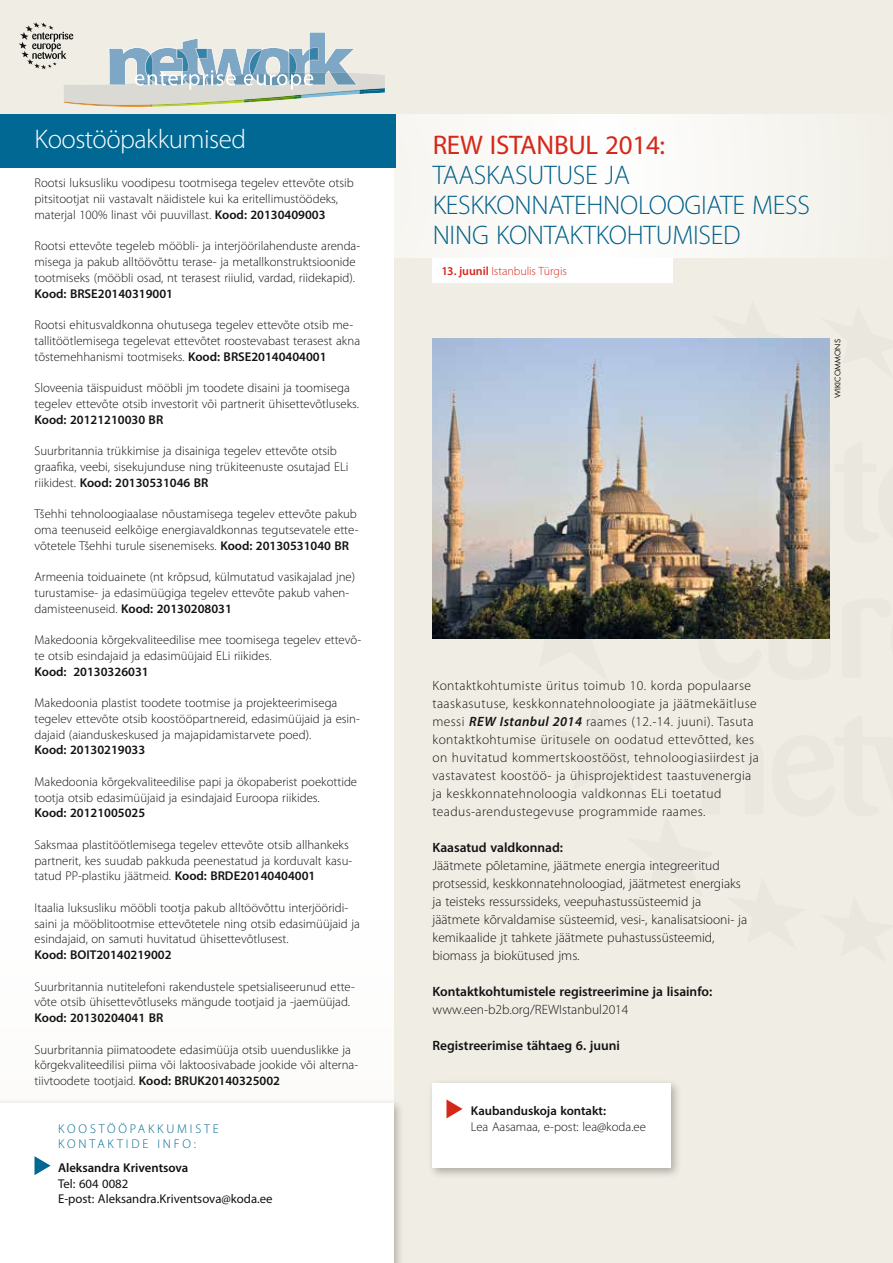
<style>
.page{position:relative;width:893px;height:1263px;background:#efede4}
.page>*{position:absolute;margin:0;border:0;box-sizing:border-box;transform-origin:0 0}
.t1{font:300 27px "Myriad Pro";letter-spacing:-.01em;color:#005f89}
.t2{font:300 27px "Myriad Pro";letter-spacing:-.015em;color:#fff}
.t3{font:27px "Myriad Pro";letter-spacing:-.01em;color:#d6281a}
.t4{font:300 13.5px/18px "Myriad Pro";letter-spacing:.03em;color:#111212}
.t5{font:300 13.5px/18px "Myriad Pro";color:#111212}
.t6{font:600 13.5px "Myriad Pro";color:#111212}
.t7{font:300 12.75px/15.8px "Myriad Pro";color:#111212}
.t8{font:600 12.75px "Myriad Pro";color:#111212}
.t9{font:12.75px/15.8px "Myriad Pro";color:#111212}
.t10{font:300 12.75px/15.8px "Myriad Pro";letter-spacing:.22em;color:#006892}
.t11{font:300 12px "Myriad Pro";letter-spacing:-.015em;color:#d6281a}
.t12{font:7.5px "Futura Std";letter-spacing:.01em;color:#111212}
.s1{font-weight:600}
.s2{font-weight:600;font-style:italic}
</style>
<div class="page">
<div style="left:296px;top:114px;width:597px;height:144px;background:#f9f8f5"></div>
<div style="left:432px;top:258px;width:241px;height:25px;background:#fff"></div>
<div style="left:427px;top:1078px;width:255px;height:101px;background:#111212;opacity:.3"></div>
<div style="left:432px;top:1083px;width:239px;height:85px;background:#fff"></div>
<img style="left:432px;top:338px;width:397px;height:300px">
<div style="left:0;top:162px;width:393px;height:965px;background:#fff"></div>
<div style="left:0;top:1098px;width:404px;height:165px;background:#111212;opacity:.3"></div>
<div style="left:0;top:1103px;width:393px;height:160px;background:#fff"></div>
<svg style="left:35px;top:1156px;width:16px;height:19px"></svg>
<svg style="left:19px;top:22px;width:366px;height:85px"></svg>
<div style="left:0;top:114px;width:395px;height:54px;background:#006892"></div>
<svg style="left:446px;top:1099px;width:17px;height:19px"></svg>
<h1 class="t2" style="left:35px;top:123px;width:213px">Koostööpakkumised</h1>
<p class="t7" style="left:35px;top:175px;width:321px">Rootsi luksusliku voodipesu tootmisega tegelev ettevõte otsib pitsitootjat nii vastavalt näidistele kui ka eritellimustöödeks, materjal 100% linast või puuvillast. <span class="s1">Kood: 20130409003</span></p>
<p class="t7" style="left:35px;top:238px;width:327px">Rootsi ettevõte tegeleb mööbli- ja interjöörilahenduste arenda&shy;misega ja pakub alltöövõttu terase- ja metallkonstruktsioonide tootmiseks (mööbli osad, nt terasest riiulid, vardad, riidekapid).</p>
<p class="t8" style="left:35px;top:285px;width:140px">Kood: BRSE20140319001</p>
<p class="t7" style="left:35px;top:317px;width:327px">Rootsi ehitusvaldkonna ohutusega tegelev ettevõte otsib me&shy;tallitöötlemisega tegelevat ettevõtet roostevabast terasest akna tõstemehhanismi tootmiseks. <span class="s1">Kood: BRSE20140404001</span></p>
<p class="t7" style="left:35px;top:380px;width:326px">Sloveenia täispuidust mööbli jm toodete disaini ja toomisega tegelev ettevõte otsib investorit või partnerit ühisettevõtluseks.</p>
<p class="t8" style="left:35px;top:411px;width:122px">Kood: 20121210030 BR</p>
<p class="t7" style="left:35px;top:443px;width:315px">Suurbritannia trükkimise ja disainiga tegelev ettevõte otsib graafika, veebi, sisekujunduse ning trükiteenuste osutajad ELi riikidest. <span class="s1">Kood: 20130531046 BR</span></p>
<p class="t7" style="left:35px;top:506px;width:325px;text-align:justify">Tšehhi tehnoloogiaalase nõustamisega tegelev ettevõte pakub oma teenuseid eelkõige energiavaldkonnas tegutsevatele ette&shy;võtetele Tšehhi turule sisenemiseks. <span class="s1">Kood: 20130531040 BR</span></p>
<p class="t7" style="left:35px;top:569px;width:322px">Armeenia toiduainete (nt krõpsud, külmutatud vasikajalad jne) turustamise- ja edasimüügiga tegelev ettevõte pakub vahen&shy;damisteenuseid. <span class="s1">Kood: 20130208031</span></p>
<p class="t7" style="left:35px;top:632px;width:328px">Makedoonia kõrgekvaliteedilise mee toomisega tegelev ettevõ&shy;te otsib esindajaid ja edasimüüjaid ELi riikides.</p>
<p class="t8" style="left:35px;top:663px;width:116px">Kood: 20130326031</p>
<p class="t7" style="left:35px;top:695px;width:327px">Makedoonia plastist toodete tootmise ja projekteerimisega tegelev ettevõte otsib koostööpartnereid, edasimüüjaid ja esin&shy;dajaid (aianduskeskused ja majapidamistarvete poed).</p>
<p class="t8" style="left:35px;top:742px;width:112px">Kood: 20130219033</p>
<p class="t7" style="left:35px;top:774px;width:324px">Makedoonia kõrgekvaliteedilise papi ja ökopaberist poekottide tootja otsib edasimüüjaid ja esindajaid Euroopa riikides.</p>
<p class="t8" style="left:35px;top:805px;width:112px">Kood: 20121005025</p>
<p class="t7" style="left:35px;top:837px;width:319px">Saksmaa plastitöötlemisega tegelev ettevõte otsib allhankeks partnerit, kes suudab pakkuda peenestatud ja korduvalt kasu&shy;tatud PP-plastiku jäätmeid. <span class="s1">Kood: BRD</span></p>
<p class="t8" style="left:234px;top:868px;width:83px">E20140404001</p>
<p class="t7" style="left:35px;top:900px;width:327px">Itaalia luksusliku mööbli tootja pakub alltöövõttu interjööridi&shy;saini ja mööblitootmise ettevõtetele ning otsib edasimüüjaid ja esindajaid, on samuti huvitatud ühisettevõtlusest.</p>
<p class="t8" style="left:35px;top:947px;width:43px">Kood: BOIT</p>
<p class="t8" style="left:96px;top:947px;width:77px">20140219002</p>
<p class="t7" style="left:35px;top:978px;width:322px">Suurbritannia nutitelefoni rakendustele spetsialiseerunud ette&shy;võte otsib ühisettevõtluseks mängude tootjaid ja -jaemüüjad.</p>
<p class="t8" style="left:35px;top:1010px;width:122px">Kood: 20130204041 BR</p>
<p class="t7" style="left:35px;top:1041px;width:325px">Suurbritannia piimatoodete edasimüüja otsib uuenduslikke ja kõrgekvaliteedilisi piima või laktoosivabade jookide või alterna&shy;tiivtoodete tootjaid. <span class="s1">Kood: BRUK</span></p>
<p class="t8" style="left:205px;top:1073px;width:77px">20140325002</p>
<p class="t10" style="left:58px;top:1120px;width:162px">Koostööpakk umiste kontaktide inf o:</p>
<p class="t8" style="left:58px;top:1159px;width:132px">Aleksandra Kriventsova</p>
<p class="t9" style="left:58px;top:1175px;width:216px">Tel: 604 0082<br>E-post: Aleksandra.Kriventsova@koda.ee</p>
<h1 class="t3" style="left:433px;top:128px;width:70px">REW ISTA</h1>
<h1 class="t3" style="left:537px;top:128px;width:130px">NBUL 2014:</h1>
<h1 class="t1" style="left:433px;top:158px;width:15px">TAAS</h1>
<h1 class="t1" style="left:486px;top:158px;width:29px">KASUTUSE</h1>
<h1 class="t1" style="left:605px;top:158px;width:14px">JA</h1>
<h1 class="t1" style="left:433px;top:188px;width:80px">KES KKONNATE</h1>
<h1 class="t1" style="left:586px;top:188px;width:32px">HNOLOOGIATE</h1>
<h1 class="t1" style="left:752px;top:188px;width:15px">MESS</h1>
<h1 class="t1" style="left:433px;top:218px;width:15px">NING</h1>
<h1 class="t1" style="left:496px;top:218px;width:29px">KONTA</h1>
<h1 class="t1" style="left:570px;top:218px;width:89px">KTKOHTUMISED</h1>
<p class="t11" style="left:442px;top:264px;width:127px"><span class="s1">13. juunil</span> Istanbulis Türgis</p>
<p class="t12" style="left:833px;top:398px;width:61px;rotate:-90deg">wikicommons</p>
<p class="t4" style="left:432px;top:677px;width:328px">Kontaktkohtumiste üritus toimub 10. korda populaarse taaskasutuse, keskkonnatehnoloogiate ja jäätmekäitluse messi <span class="s2">REW Istanbul 2014</span> raames (12.-14. juuni). Tasuta kontaktkohtumise üritusele on oodatud ettevõtted, kes on huvitatud kommertskoostööst, tehnoloogiasiirdest ja vastavatest koostöö- ja ühisprojektidest taastuvenergia ja keskkonnatehnoloogia valdkonnas ELi toetatud teadus-arendustegevuse programmide raames.</p>
<p class="t6" style="left:432px;top:839px;width:132px">Kaasatud valdkonnad:</p>
<p class="t5" style="left:432px;top:857px;width:316px">Jäätmete põletamine, jäätmete energia integreeritud protsessid, keskkonnatehnoloogiad, jäätmetest energiaks ja teisteks ressurssideks, veepuhastussüsteemid ja jäätmete kõrvaldamise süsteemid, vesi-, kanalisatsiooni- ja kemikaalide jt tahkete jäätmete puhastussüsteemid, biomass ja biokütused jms.</p>
<p class="t6" style="left:432px;top:983px;width:281px">Kontaktkohtumistele registreerimine ja lisainfo:</p>
<p class="t5" style="left:432px;top:1001px;width:198px">www.een-b2b.org/REWI stanbul2014</p>
<p class="t6" style="left:432px;top:1037px;width:189px">Registreerimise tähtaeg 6. juuni</p>
<p class="t8" style="left:471px;top:1103px;width:137px">Kaubanduskoja kontakt:</p>
<p class="t7" style="left:471px;top:1119px;width:176px">Lea Aasamaa, e-post: lea@koda.ee</p>
</div>
